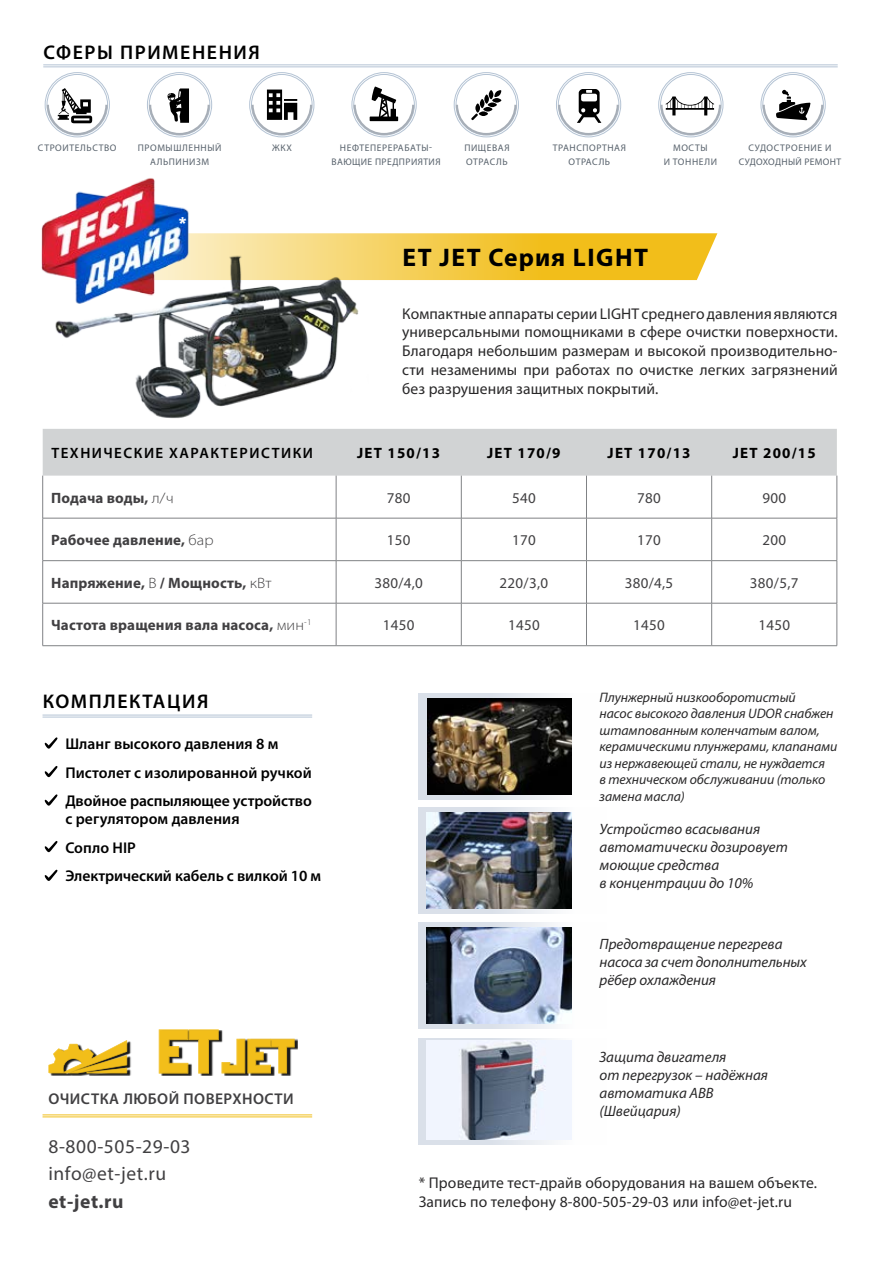
<style>
.page{position:relative;width:893px;height:1263px;background:#fff}
.page>*{position:absolute;margin:0;border:0;box-sizing:border-box;transform-origin:0 0}
.t1{font:700 25.5px "Myriad Pro";letter-spacing:.06em;color:#000}
.t2{font:600 19.8px "Myriad Pro";letter-spacing:.08em;color:#000}
.t3{font:19.5px/27.6px "Myriad Pro";letter-spacing:.03em;color:#414042}
.t4{font:700 19.5px "Myriad Pro";letter-spacing:.03em;color:#414042}
.t5{font:900 18.9px "Arial";color:#fff}
.t6{font:15.6px/18.8px "Myriad Pro";letter-spacing:.01em;color:#292829;text-align:justify}
.t7{font:600 15.6px/28.5px "Myriad Pro";color:#000}
.t8{font:600 15.6px "Myriad Pro";letter-spacing:.03em;color:#414042}
.t9{font:italic 15px/18px "Myriad Pro";color:#292829}
.t10{font:700 15px "Myriad Pro";letter-spacing:.01em;color:#414042}
.t11{font:15px "Myriad Pro";letter-spacing:.02em;color:#414042}
.t12{font:700 15px "Myriad Pro";letter-spacing:.08em;color:#000}
.t13{font:600 15px "Myriad Pro";letter-spacing:.1em;color:#000}
.t14{font:italic 13.8px/16.5px "Myriad Pro";letter-spacing:-.005em;color:#292829}
.t15{font:9.6px/13.5px "Myriad Pro";letter-spacing:.06em;color:#58626c;text-align:center}
.t16{font:9.6px/13.5px "Myriad Pro";letter-spacing:.035em;color:#58626c;text-align:center}
.s1{font-weight:300;font-stretch:semi-expanded}
</style>
<div class="page">
<svg style="left:196px;top:233px;width:521px;height:47px;background:#f4c944"></svg>
<svg style="left:46px;top:88px;width:63px;height:48px"></svg>
<svg style="left:148px;top:88px;width:63px;height:48px"></svg>
<svg style="left:250px;top:90px;width:63px;height:46px"></svg>
<svg style="left:352px;top:87px;width:63px;height:49px"></svg>
<svg style="left:455px;top:90px;width:63px;height:46px"></svg>
<svg style="left:557px;top:89px;width:63px;height:47px"></svg>
<svg style="left:659px;top:96px;width:63px;height:40px"></svg>
<svg style="left:761px;top:90px;width:63px;height:46px"></svg>
<hr style="left:43px;top:64px;width:795px;height:1px;background:#b4c3d4">
<hr style="left:43px;top:66px;width:795px;height:1px;background:#b4c3d4">
<div style="left:43px;top:429px;width:794px;height:47px;background:#d1d3d4"></div>
<hr style="left:42px;top:476px;width:1px;height:42px;background:#808285">
<hr style="left:336px;top:476px;width:1px;height:42px;background:#808285">
<hr style="left:461px;top:476px;width:1px;height:42px;background:#808285">
<hr style="left:586px;top:476px;width:1px;height:42px;background:#808285">
<hr style="left:711px;top:476px;width:1px;height:42px;background:#808285">
<hr style="left:837px;top:476px;width:1px;height:42px;background:#808285">
<hr style="left:43px;top:518px;width:293px;height:1px;background:#808285">
<hr style="left:42px;top:518px;width:1px;height:42px;background:#808285">
<hr style="left:336px;top:518px;width:125px;height:1px;background:#808285">
<hr style="left:336px;top:518px;width:1px;height:42px;background:#808285">
<hr style="left:461px;top:518px;width:125px;height:1px;background:#808285">
<hr style="left:461px;top:518px;width:1px;height:42px;background:#808285">
<hr style="left:586px;top:518px;width:126px;height:1px;background:#808285">
<hr style="left:586px;top:518px;width:1px;height:42px;background:#808285">
<hr style="left:712px;top:518px;width:125px;height:1px;background:#808285">
<hr style="left:711px;top:518px;width:1px;height:42px;background:#808285">
<hr style="left:837px;top:518px;width:1px;height:42px;background:#808285">
<hr style="left:43px;top:560px;width:293px;height:1px;background:#808285">
<hr style="left:42px;top:561px;width:1px;height:42px;background:#808285">
<hr style="left:336px;top:560px;width:125px;height:1px;background:#808285">
<hr style="left:336px;top:561px;width:1px;height:42px;background:#808285">
<hr style="left:461px;top:560px;width:125px;height:1px;background:#808285">
<hr style="left:461px;top:561px;width:1px;height:42px;background:#808285">
<hr style="left:586px;top:560px;width:126px;height:1px;background:#808285">
<hr style="left:586px;top:561px;width:1px;height:42px;background:#808285">
<hr style="left:712px;top:560px;width:125px;height:1px;background:#808285">
<hr style="left:711px;top:561px;width:1px;height:42px;background:#808285">
<hr style="left:837px;top:561px;width:1px;height:42px;background:#808285">
<hr style="left:43px;top:603px;width:293px;height:1px;background:#808285">
<hr style="left:42px;top:603px;width:1px;height:42px;background:#808285">
<hr style="left:336px;top:603px;width:125px;height:1px;background:#808285">
<hr style="left:336px;top:603px;width:1px;height:42px;background:#808285">
<hr style="left:461px;top:603px;width:125px;height:1px;background:#808285">
<hr style="left:461px;top:603px;width:1px;height:42px;background:#808285">
<hr style="left:586px;top:603px;width:126px;height:1px;background:#808285">
<hr style="left:586px;top:603px;width:1px;height:42px;background:#808285">
<hr style="left:712px;top:603px;width:125px;height:1px;background:#808285">
<hr style="left:711px;top:603px;width:1px;height:42px;background:#808285">
<hr style="left:837px;top:603px;width:1px;height:42px;background:#808285">
<hr style="left:43px;top:645px;width:293px;height:1px;background:#808285">
<hr style="left:336px;top:645px;width:125px;height:1px;background:#808285">
<hr style="left:461px;top:645px;width:125px;height:1px;background:#808285">
<hr style="left:586px;top:645px;width:126px;height:1px;background:#808285">
<hr style="left:712px;top:645px;width:125px;height:1px;background:#808285">
<img style="left:50px;top:250px;width:323px;height:181px">
<hr style="left:43px;top:714px;width:269px;height:1px;background:#b4c3d4">
<hr style="left:43px;top:716px;width:269px;height:1px;background:#b4c3d4">
<svg style="left:45px;top:737px;width:13px;height:12px"></svg>
<svg style="left:45px;top:766px;width:13px;height:11px"></svg>
<svg style="left:45px;top:794px;width:13px;height:12px"></svg>
<svg style="left:45px;top:841px;width:13px;height:11px"></svg>
<svg style="left:45px;top:870px;width:13px;height:11px"></svg>
<div style="left:419px;top:922px;width:188px;height:107px;background:linear-gradient(to right,#d0d8e3,#fff)"></div>
<img style="left:426px;top:927px;width:146px;height:96px">
<svg style="left:419px;top:693px;width:153px;height:106px;background:#c2c6cd"></svg>
<img style="left:428px;top:698px;width:143px;height:96px">
<div style="left:419px;top:1038px;width:188px;height:106px;background:linear-gradient(to right,#d9e0eb,#fefeff)"></div>
<img style="left:426px;top:1041px;width:146px;height:98px">
<div style="left:419px;top:807px;width:188px;height:107px;background:linear-gradient(to right,#d0d8e3,#fff)"></div>
<img style="left:426px;top:812px;width:146px;height:96px">
<div style="left:50px;top:1030px;width:248px;height:46px;background:#000;opacity:.9"></div>
<svg style="left:159px;top:1029px;width:136px;height:44px"></svg>
<svg style="left:48px;top:1040px;width:79px;height:33px"></svg>
<hr style="left:43px;top:1114px;width:269px;height:1px;background:#f1bf1d">
<hr style="left:43px;top:1116px;width:269px;height:1px;background:#f1bf1d">
<img style="left:41px;top:178px;width:155px;height:139px">
<p class="t2" style="left:43px;top:40px;width:218px">СФЕРЫ ПРИМЕНЕНИЯ</p>
<p class="t15" style="left:38px;top:141px;width:80px">СТРОИТЕЛЬСТВО</p>
<p class="t15" style="left:138px;top:141px;width:85px">ПРОМЫШЛЕННЫЙ<br>АЛЬПИНИЗМ</p>
<p class="t15" style="left:272px;top:141px;width:21px">ЖКХ</p>
<p class="t15" style="left:331px;top:141px;width:111px">НЕФТЕПЕРЕРАБАТЫ-<br>ВАЮЩИЕ ПРЕДПРИЯТИЯ</p>
<p class="t15" style="left:464px;top:141px;width:47px;text-align:left">ПИЩЕВАЯ<br>ОТРАСЛЬ</p>
<p class="t15" style="left:553px;top:141px;width:75px">ТРАНСПОРТНАЯ<br>ОТРАСЛЬ</p>
<p class="t15" style="left:664px;top:141px;width:55px">МОСТЫ<br>И ТОННЕЛИ</p>
<p class="t16" style="left:739px;top:141px;width:104px">СУДОСТРОЕНИЕ И<br>СУДОХОДНЫЙ РЕМОНТ</p>
<p class="t5" style="left:178px;top:211px;width:12px">*</p>
<h1 class="t1" style="left:402px;top:241px;width:247px">ET JET Серия LIGHT</h1>
<p class="t6" style="left:402px;top:304px;width:437px">Компактные аппараты серии LIGHT среднего давления являются универсальными помощниками в сфере очистки поверхности.<br>Благодаря небольшим размерам и высокой производительно&shy;сти незаменимы при работах по очистке легких загрязнений без разрушения защитных покрытий.</p>
<p class="t13" style="left:51px;top:443px;width:263px">ТЕХНИЧЕСКИЕ ХАРАКТЕРИСТИКИ</p>
<p class="t12" style="left:357px;top:443px;width:84px">JET 150/13</p>
<p class="t12" style="left:487px;top:443px;width:75px">JET 170/9</p>
<p class="t12" style="left:608px;top:443px;width:84px">JET 170/13</p>
<p class="t12" style="left:733px;top:443px;width:84px">JET 200/15</p>
<p class="t10" style="left:51px;top:488px;width:124px">Подача воды, <span class="s1">л/ч</span></p>
<p class="t11" style="left:387px;top:488px;width:25px">780</p>
<p class="t11" style="left:512px;top:488px;width:25px">540</p>
<p class="t11" style="left:637px;top:488px;width:25px">780</p>
<p class="t11" style="left:762px;top:488px;width:25px">900</p>
<p class="t10" style="left:51px;top:530px;width:164px">Рабочее давление, <span class="s1">бар</span></p>
<p class="t11" style="left:387px;top:531px;width:25px">150</p>
<p class="t11" style="left:512px;top:531px;width:25px">170</p>
<p class="t11" style="left:637px;top:531px;width:25px">170</p>
<p class="t11" style="left:762px;top:531px;width:25px">200</p>
<p class="t10" style="left:51px;top:573px;width:222px">Напряжение, <span class="s1">В</span> / Мощность, <span class="s1">кВт</span></p>
<p class="t11" style="left:374px;top:574px;width:50px">380/4,0</p>
<p class="t11" style="left:500px;top:574px;width:50px">220/3,0</p>
<p class="t11" style="left:625px;top:574px;width:50px">380/4,5</p>
<p class="t11" style="left:750px;top:574px;width:50px">380/5,7</p>
<p class="t10" style="left:51px;top:616px;width:262px">Частота вращения вала насоса, <span class="s1">мин</span><sup>-1</sup></p>
<p class="t11" style="left:383px;top:616px;width:33px">1450</p>
<p class="t11" style="left:508px;top:616px;width:33px">1450</p>
<p class="t11" style="left:633px;top:616px;width:33px">1450</p>
<p class="t11" style="left:758px;top:616px;width:33px">1450</p>
<p class="t2" style="left:43px;top:688px;width:167px">КОМПЛЕКТАЦИЯ</p>
<p class="t7" style="left:65px;top:729px;width:248px">Шланг высокого давления 8 м<br>Пистолет с изолированной ручкой<br>Двойное распыляющее устройство</p>
<p class="t7" style="left:65px;top:804px;width:257px">с регулятором давления<br>Сопло HIP<br>Электрический кабель с вилкой 10 м</p>
<p class="t8" style="left:48px;top:1089px;width:247px">ОЧИСТКА ЛЮБОЙ ПОВЕРХНОСТИ</p>
<p class="t3" style="left:48px;top:1132px;width:144px">8-800-505-29-03 info@et-jet.ru</p>
<p class="t4" style="left:48px;top:1188px;width:77px">et-jet.ru</p>
<p class="t14" style="left:600px;top:688px;width:239px">Плунжерный низкооборотистый<br>насос высокого давления UDOR снабжен штампованным коленчатым валом, керамическими плунжерами, клапанами из нержавеющей стали, не нуждается<br>в техническом обслуживании (только замена масла)</p>
<p class="t9" style="left:600px;top:819px;width:190px">Устройство всасывания автоматически дозировует моющие средства<br>в концентрации до 10%</p>
<p class="t9" style="left:600px;top:934px;width:209px">Предотвращение перегрева насоса за счет дополнительных рёбер охлаждения</p>
<p class="t9" style="left:600px;top:1047px;width:170px">Защита двигателя<br>от перегрузок – надёжная автоматика ABB (Швейцария)</p>
<p class="t6" style="left:419px;top:1173px;width:400px">* Проведите тест-драйв оборудования на вашем объекте.<br>Запись по телефону 8-800-505-29-03 или info@et-jet.ru</p>
</div>
